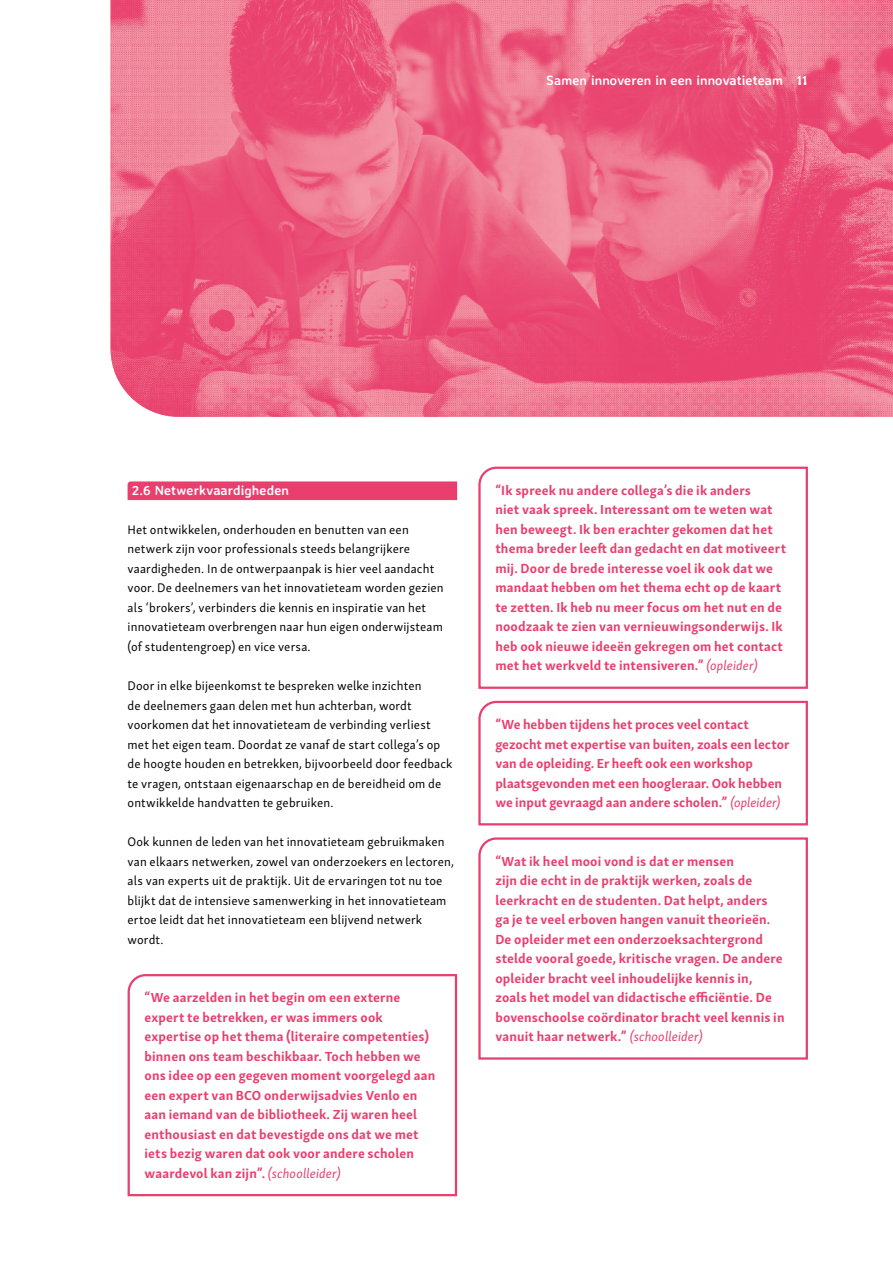
<style>
.page{position:relative;width:893px;height:1263px;background:#fff}
.page>*{position:absolute;margin:0;border:0;box-sizing:border-box;transform-origin:0 0}
.t1{font:700 13.5px/19.5px "Skolar Sans Latn";letter-spacing:.01em;color:#e93f6e}
.t2{font:700 13.5px "Averia Sans Libre";letter-spacing:.005em;color:#fff}
.t3{font:12.75px/19.5px "Skolar Sans Latn";letter-spacing:.01em;color:#000}
.s1{font-weight:400;font-style:italic}
</style>
<div class="page">
<div style="left:128px;top:481px;width:329px;height:19px;background:#e93f6e"></div>
<svg style="left:127px;top:974px;width:331px;height:223px"></svg>
<svg style="left:478px;top:466px;width:330px;height:223px"></svg>
<svg style="left:478px;top:700px;width:330px;height:126px"></svg>
<svg style="left:478px;top:837px;width:330px;height:223px"></svg>
<img style="left:111px;top:0;width:782px;height:417px">
<p class="t2" style="left:546px;top:72px;width:263px">Samen innoveren in een innovatieteam 11</p>
<p class="t2" style="left:132px;top:482px;width:159px">2.6 Netwerkvaardigheden</p>
<p class="t3" style="left:128px;top:519px;width:318px">Het ontwikkelen, onderhouden en benutten van een netwerk zijn voor professionals steeds belangrijkere vaardigheden. In de ontwerpaanpak is hier veel aandacht voor. De deelnemers van het innovatieteam worden gezien als ‘brokers’, verbinders die kennis en inspiratie van het innovatieteam overbrengen naar hun eigen onderwijsteam (of studentengroep) en vice versa.</p>
<p class="t3" style="left:128px;top:675px;width:326px">Door in elke bijeenkomst te bespreken welke inzichten<br>de deelnemers gaan delen met hun achterban, wordt voorkomen dat het innovatieteam de verbinding verliest met het eigen team. Doordat ze vanaf de start collega’s op de hoogte houden en betrekken, bijvoorbeeld door feedback te vragen, ontstaan eigenaarschap en de bereidheid om de ontwikkelde handvatten te gebruiken.</p>
<p class="t3" style="left:128px;top:831px;width:328px">Ook kunnen de leden van het innovatieteam gebruikmaken van elkaars netwerken, zowel van onderzoekers en lectoren, als van experts uit de praktijk. Uit de ervaringen tot nu toe blijkt dat de intensieve samenwerking in het innovatieteam ertoe leidt dat het innovatieteam een blijvend netwerk wordt.</p>
<p class="t1" style="left:145px;top:987px;width:292px">“We aarzelden in het begin om een externe expert te betrekken, er was immers ook expertise op het thema (literaire competenties) binnen ons team beschikbaar. Toch hebben we ons idee op een gegeven moment voorgelegd aan een expert van BCO onderwijsadvies Venlo en aan iemand van de bibliotheek. Zij waren heel enthousiast en dat bevestigde ons dat we met iets bezig waren dat ook voor andere scholen waardevol kan zijn”. <span class="s1">(schoolleider)</span></p>
<p class="t1" style="left:495px;top:479px;width:292px">“Ik spreek nu andere collega’s die ik anders<br>niet vaak spreek. Interessant om te weten wat hen beweegt. Ik ben erachter gekomen dat het thema breder leeft dan gedacht en dat motiveert mij. Door de brede interesse voel ik ook dat we mandaat hebben om het thema echt op de kaart te zetten. Ik heb nu meer focus om het nut en de noodzaak te zien van vernieuwingsonderwijs. Ik heb ook nieuwe ideeën gekregen om het contact met het werkveld te intensiveren.” <span class="s1">(opleider)</span></p>
<p class="t1" style="left:495px;top:713px;width:296px">“We hebben tijdens het proces veel contact gezocht met expertise van buiten, zoals een lector van de opleiding. Er heeft ook een workshop plaatsgevonden met een hoogleraar. Ook hebben we input gevraagd aan andere scholen.” <span class="s1">(opleider)</span></p>
<p class="t1" style="left:495px;top:850px;width:291px">“Wat ik heel mooi vond is dat er mensen<br>zijn die echt in de praktijk werken, zoals de leerkracht en de studenten. Dat helpt, anders ga je te veel erboven hangen vanuit theorieën.<br>De opleider met een onderzoeksachtergrond stelde vooral goede, kritische vragen. De andere opleider bracht veel inhoudelijke kennis in, zoals het model van didactische efficiëntie. De bovenschoolse coördinator bracht veel kennis in vanuit haar netwerk.” <span class="s1">(schoolleider)</span></p>
</div>
